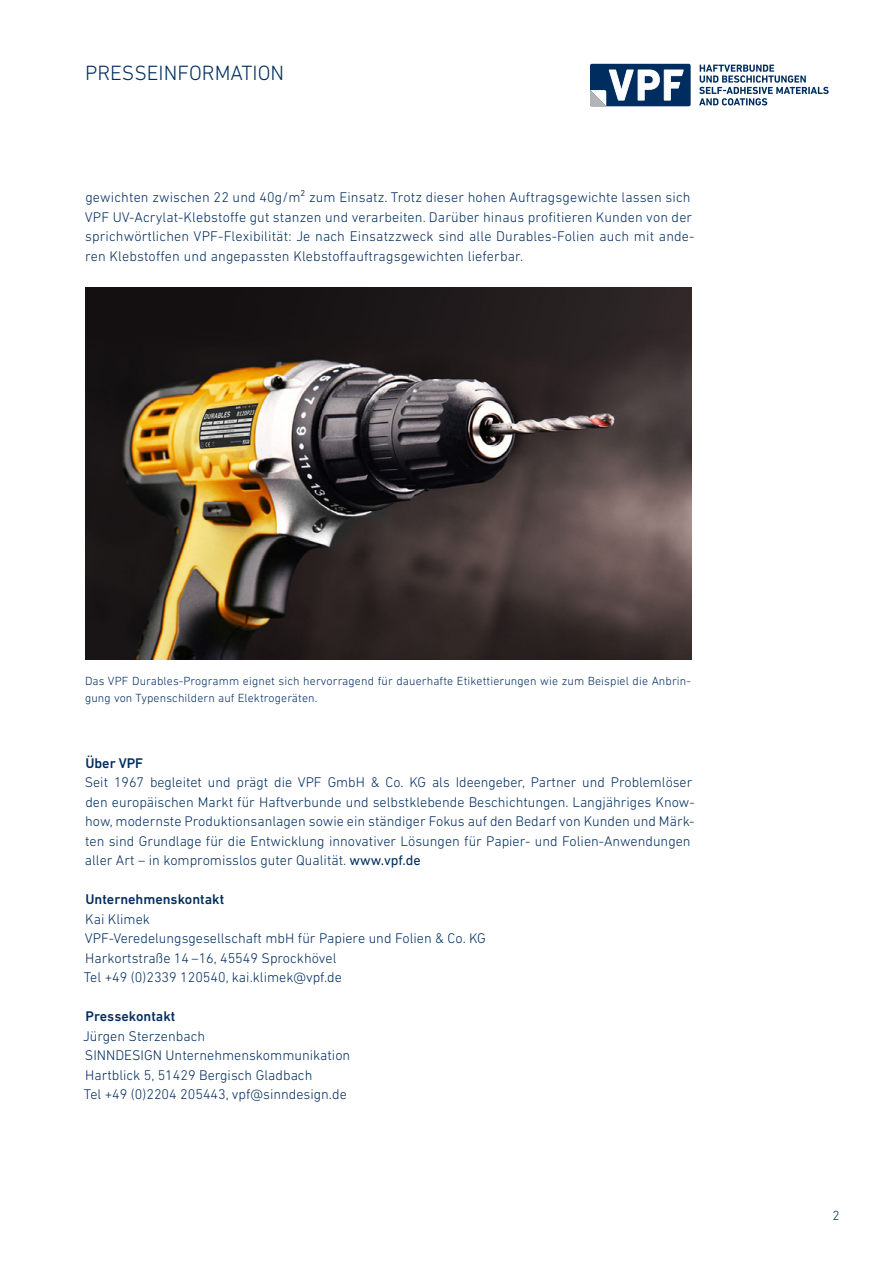
<style>
.page{position:relative;width:893px;height:1263px;background:#fff}
.page>*{position:absolute;margin:0;border:0;box-sizing:border-box;transform-origin:0 0}
.t1{font:300 21px "DIN Next LT Pro";color:#002d5f}
.t2{font:300 14.25px/19.5px "DIN Next LT Pro";color:#002d5f}
.t3{font:500 14.25px "DIN Next LT Pro";color:#002d5f}
.t4{font:300 13.5px "DIN Next LT Pro";color:#002d5f}
.t5{font:300 12px/16.5px "DIN Next LT Pro";letter-spacing:.01em;color:#002d5f}
.s1{font-weight:400}
</style>
<div class="page">
<svg style="left:699px;top:65px;width:130px;height:40px"></svg>
<div style="left:590px;top:64px;width:101px;height:42px;background:#002d5f;border-radius:2px"></div>
<svg style="left:590px;top:70px;width:94px;height:36px"></svg>
<img style="left:85px;top:287px;width:606px;height:372px">
<h1 class="t1" style="left:85px;top:60px;width:201px">PRESSEINFORMATION</h1>
<p class="t2" style="left:85px;top:187px;width:611px">gewichten zwischen 22 und 40g/m² zum Einsatz. Trotz dieser hohen Auftragsgewichte lassen sich VPF UV-Acrylat-Klebstoffe gut stanzen und verarbeiten. Darüber hinaus profitieren Kunden von der sprichwörtlichen VPF-Flexibilität: Je nach Einsatzzweck sind alle Durables-Folien auch mit ande&shy;ren Klebstoffen und angepassten Klebstoffauftragsgewichten lieferbar.</p>
<p class="t5" style="left:85px;top:673px;width:607px">Das VPF Durables-Programm eignet sich hervorragend für dauerhafte Etikettierungen wie zum Beispiel die Anbrin&shy;gung von Typenschildern auf Elektrogeräten.</p>
<p class="t3" style="left:85px;top:754px;width:59px">Über VPF</p>
<p class="t2" style="left:85px;top:772px;width:611px">Seit 1967 begleitet und prägt die VPF GmbH &amp; Co. KG als Ideengeber, Partner und Problemlöser den europäischen Markt für Haftverbunde und selbstklebende Beschichtungen. Langjähriges Know&shy;how, modernste Produktionsanlagen sowie ein ständiger Fokus auf den Bedarf von Kunden und Märk&shy;ten sind Grundlage für die Entwicklung innovativer Lösungen für Papier- und Folien-Anwendungen aller Art – in kompromisslos guter Qualität. <span class="s1">www.vpf.de</span></p>
<p class="t3" style="left:85px;top:891px;width:140px">Unternehmenskontakt</p>
<p class="t2" style="left:84px;top:909px;width:404px">Kai Klimek<br>VPF-Veredelungsgesellschaft mbH für Papiere und Folien &amp; Co. KG Harkortstraße 14 –16, 45549 Sprockhövel<br>Tel +49 (0)2339 120540, kai.klimek@vpf.de</p>
<p class="t3" style="left:85px;top:1008px;width:91px">Pressekontakt</p>
<p class="t2" style="left:83px;top:1026px;width:269px">Jürgen Sterzenbach<br>SINNDESIGN Unternehmenskommunikation Hartblick 5, 51429 Bergisch Gladbach<br>Tel +49 (0)2204 205443, vpf@sinndesign.de</p>
<p class="t4" style="left:833px;top:1208px;width:9px">2</p>
</div>
